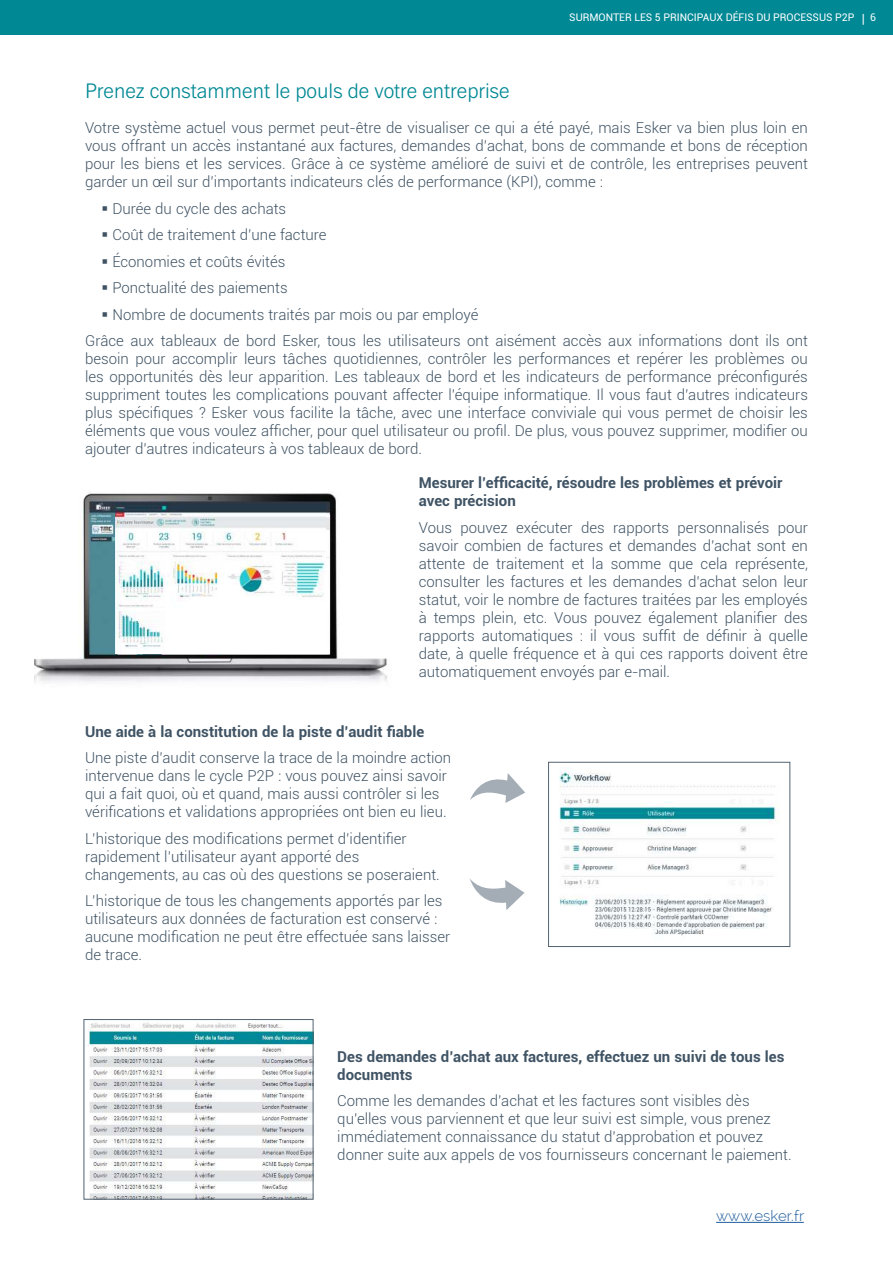
<style>
.page{position:relative;width:893px;height:1263px;background:#fff}
.page>*{position:absolute;margin:0;border:0;box-sizing:border-box;transform-origin:0 0}
.t1{font:300 21px "Fuller Sans DT";color:#008895}
.t2{font:300 15px/18px "Roboto";color:#3f5364}
.t3{font:700 15px/18px "Roboto";color:#3f5364}
.t4{font:300 15px "Raleway";color:#205d9e}
.t5{font:10.5px "Roboto";color:#fff}
.s1{font-size:12.6px}
</style>
<div class="page">
<div style="left:0;top:0;width:893px;height:34px;background:#008895"></div>
<img style="left:35px;top:492px;width:352px;height:190px">
<img style="left:88px;top:1022px;width:223px;height:175px">
<div style="left:84px;top:1019px;width:229px;height:180px;border:1px solid #52626f"></div>
<svg style="left:470px;top:773px;width:55px;height:30px"></svg>
<svg style="left:470px;top:879px;width:55px;height:31px"></svg>
<img style="left:116px;top:504px;width:209px;height:150px">
<img style="left:559px;top:767px;width:220px;height:169px">
<div style="left:548px;top:762px;width:242px;height:185px;border:1px solid #52626f"></div>
<hr style="left:716px;top:1222px;width:88px;height:1px;background:#205d9e">
<p class="t5" style="left:569px;top:13px;width:308px">SURMONTER LES 5 PRINCIPAUX DÉFIS DU PROCESSUS P2P <span class="s1">|</span> 6</p>
<h1 class="t1" style="left:85px;top:83px;width:426px">Prenez constamment le pouls de votre entreprise</h1>
<p class="t2" style="left:85px;top:119px;width:724px;text-align:justify">Votre système actuel vous permet peut-être de visualiser ce qui a été payé, mais Esker va bien plus loin en vous offrant un accès instantané aux factures, demandes d’achat, bons de commande et bons de réception pour les biens et les services. Grâce à ce système amélioré de suivi et de contrôle, les entreprises peuvent garder un œil sur d’importants indicateurs clés de performance (KPI), comme :</p>
<p class="t2" style="left:102px;top:199px;width:186px">▪ Durée du cycle des achats</p>
<p class="t2" style="left:102px;top:226px;width:226px">▪ Coût de traitement d’une facture</p>
<p class="t2" style="left:102px;top:252px;width:185px">▪ Économies et coûts évités</p>
<p class="t2" style="left:102px;top:279px;width:188px">▪ Ponctualité des paiements</p>
<p class="t2" style="left:85px;top:301px;width:724px;line-height:26.5px;text-indent:17px">▪ Nombre de documents traités par mois ou par employé<br>Grâce aux tableaux de bord Esker, tous les utilisateurs ont aisément accès aux informations dont ils ont</p>
<p class="t2" style="left:85px;top:350px;width:724px;text-align:justify">besoin pour accomplir leurs tâches quotidiennes, contrôler les performances et repérer les problèmes ou les opportunités dès leur apparition. Les tableaux de bord et les indicateurs de performance préconfigurés suppriment toutes les complications pouvant affecter l’équipe informatique. Il vous faut d’autres indicateurs plus spécifiques ? Esker vous facilite la tâche, avec une interface conviviale qui vous permet de choisir les éléments que vous voulez afficher, pour quel utilisateur ou profil. De plus, vous pouvez supprimer, modifier ou ajouter d’autres indicateurs à vos tableaux de bord.</p>
<p class="t3" style="left:419px;top:473px;width:365px">Mesurer l’efficacité, résoudre les problèmes et prévoir avec précision</p>
<p class="t2" style="left:419px;top:518px;width:391px;text-align:justify">Vous pouvez exécuter des rapports personnalisés pour savoir combien de factures et demandes d’achat sont en attente de traitement et la somme que cela représente, consulter les factures et les demandes d’achat selon leur statut, voir le nombre de factures traitées par les employés à temps plein, etc. Vous pouvez également planifier des rapports automatiques : il vous suffit de définir à quelle date, à quelle fréquence et à qui ces rapports doivent être automatiquement envoyés par e-mail.</p>
<p class="t3" style="left:85px;top:722px;width:341px">Une aide à la constitution de la piste d’audit fiable</p>
<p class="t2" style="left:85px;top:749px;width:368px">Une piste d’audit conserve la trace de la moindre action intervenue dans le cycle P2P : vous pouvez ainsi savoir qui a fait quoi, où et quand, mais aussi contrôler si les vérifications et validations appropriées ont bien eu lieu.</p>
<p class="t2" style="left:85px;top:829px;width:356px">L’historique des modifications permet d’identifier rapidement l’utilisateur ayant apporté des changements, au cas où des questions se poseraient.</p>
<p class="t2" style="left:85px;top:892px;width:367px">L’historique de tous les changements apportés par les utilisateurs aux données de facturation est conservé : aucune modification ne peut être effectuée sans laisser de trace.</p>
<p class="t3" style="left:337px;top:1047px;width:449px">Des demandes d’achat aux factures, effectuez un suivi de tous les documents</p>
<p class="t2" style="left:337px;top:1091px;width:456px">Comme les demandes d’achat et les factures sont visibles dès qu’elles vous parviennent et que leur suivi est simple, vous prenez immédiatement connaissance du statut d’approbation et pouvez donner suite aux appels de vos fournisseurs concernant le paiement.</p>
<p class="t4" style="left:716px;top:1207px;width:90px">www.esker.fr</p>
</div>
